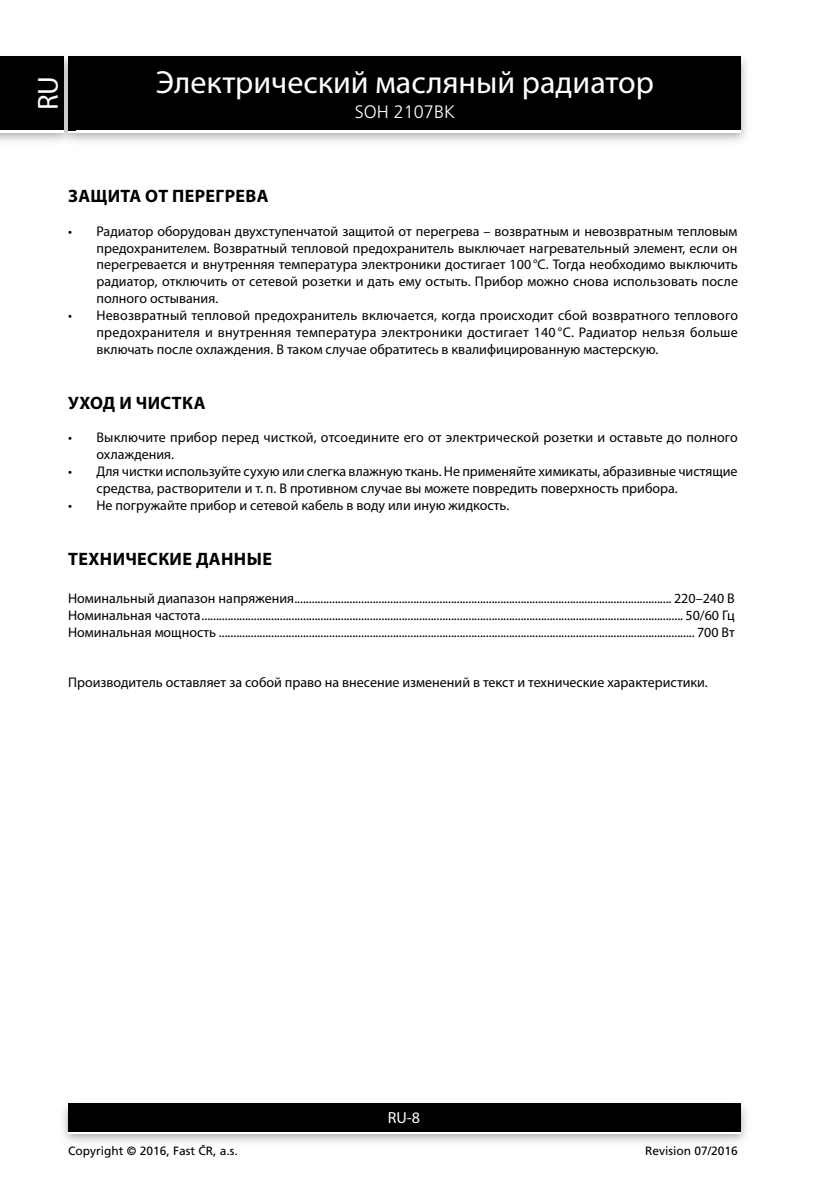
<style>
.page{position:relative;width:840px;height:1191px;background:#fff}
.page>*{position:absolute;margin:0;border:0;box-sizing:border-box;transform-origin:0 0}
.t1{font:32px "Myriad Pro";color:#fff}
.t2{font:29px "Myriad Pro";color:#fff}
.nadpis_9{font:700 18px "Myriad Pro";letter-spacing:.02em;color:#000}
.t3{font:300 18px "Frutiger CE";color:#fff}
.t4{font:16px "Myriad Pro";color:#fff}
.text_7{font:14px/16.8px "Myriad Pro";color:#000;text-align:justify}
.t5{font:12px "Frutiger CE";color:#000}
</style>
<div class="page">
<img style="left:0;top:56px;width:746px;height:85px">
<div style="left:68px;top:59px;width:672px;height:74px;background:#fff"></div>
<div style="left:68px;top:57px;width:672px;height:73px;background:#000"></div>
<img style="left:63px;top:1103px;width:683px;height:39px">
<div style="left:68px;top:1106px;width:672px;height:28px;background:linear-gradient(to right,#fff,#fff)"></div>
<div style="left:68px;top:1103px;width:672px;height:28px;background:#000"></div>
<img style="left:57px;top:56px;width:18px;height:85px">
<img style="left:68px;top:130px;width:7px;height:3px">
<svg style="left:68px;top:57px;width:7px;height:2px"></svg>
<img style="left:68px;top:59px;width:7px;height:71px">
<div style="left:0;top:59px;width:64px;height:74px;background:#fff"></div>
<div style="left:0;top:57px;width:64px;height:73px;background:#000"></div>
<h2 class="t2" style="left:30px;top:110px;width:36px;rotate:-90deg">RU</h2>
<h1 class="t1" style="left:156px;top:62px;width:499px">Электрический масляный радиатор</h1>
<p class="t3" style="left:354px;top:102px;width:102px">SOH 2107BK</p>
<p class="nadpis_9" style="left:68px;top:184px;width:202px">ЗАЩИТА ОТ ПЕРЕГРЕВА</p>
<p class="text_7" style="left:96px;top:222px;width:642px;text-indent:-28px">• Радиатор оборудован двухступенчатой защитой от перегрева – возвратным и невозвратным тепловым предохранителем. Возвратный тепловой предохранитель выключает нагревательный элемент, если он перегревается и внутренняя температура электроники достигает 100°C. Тогда необходимо выключить радиатор, отключить от сетевой розетки и дать ему остыть. Прибор можно снова использовать после полного остывания.</p>
<p class="text_7" style="left:96px;top:306px;width:642px;text-indent:-28px">• Невозвратный тепловой предохранитель включается, когда происходит сбой возвратного теплового предохранителя и внутренняя температура электроники достигает 140 °C. Радиатор нельзя больше включать после охлаждения. В таком случае обратитесь в квалифицированную мастерскую.</p>
<p class="nadpis_9" style="left:68px;top:391px;width:139px">УХОД И ЧИСТКА</p>
<p class="text_7" style="left:96px;top:429px;width:642px;text-indent:-28px">• Выключите прибор перед чисткой, отсоедините его от электрической розетки и оставьте до полного охлаждения.</p>
<p class="text_7" style="left:96px;top:462px;width:642px;text-indent:-28px">• Для чистки используйте сухую или слегка влажную ткань. Не применяйте химикаты, абразивные чистящие средства, растворители и т. п. В противном случае вы можете повредить поверхность прибора.</p>
<p class="text_7" style="left:68px;top:496px;width:441px">• Не погружайте прибор и сетевой кабель в воду или иную жидкость.</p>
<p class="nadpis_9" style="left:68px;top:547px;width:205px">ТЕХНИЧЕСКИЕ ДАННЫЕ</p>
<p class="text_7" style="left:68px;top:590px;width:230px">Номинальный диапазон напряжения...................................................................................................................................</p>
<p class="text_7" style="left:673px;top:590px;width:62px">220–240 В</p>
<p class="text_7" style="left:68px;top:606px;width:137px">Номинальная частота.......................................................................................................................................................................</p>
<p class="text_7" style="left:685px;top:606px;width:51px">50/60 Гц</p>
<p class="text_7" style="left:68px;top:623px;width:155px">Номинальная мощность .....................................................................................................................................................................</p>
<p class="text_7" style="left:696px;top:623px;width:39px">700 Вт</p>
<p class="text_7" style="left:68px;top:674px;width:639px">Производитель оставляет за собой право на внесение изменений в текст и технические характеристики.</p>
<p class="t4" style="left:388px;top:1108px;width:34px">RU-8</p>
<p class="t5" style="left:68px;top:1144px;width:171px">Copyright © 2016, Fast ČR, a.s.</p>
<p class="t5" style="left:644px;top:1144px;width:94px">Revision 07/2016</p>
</div>
